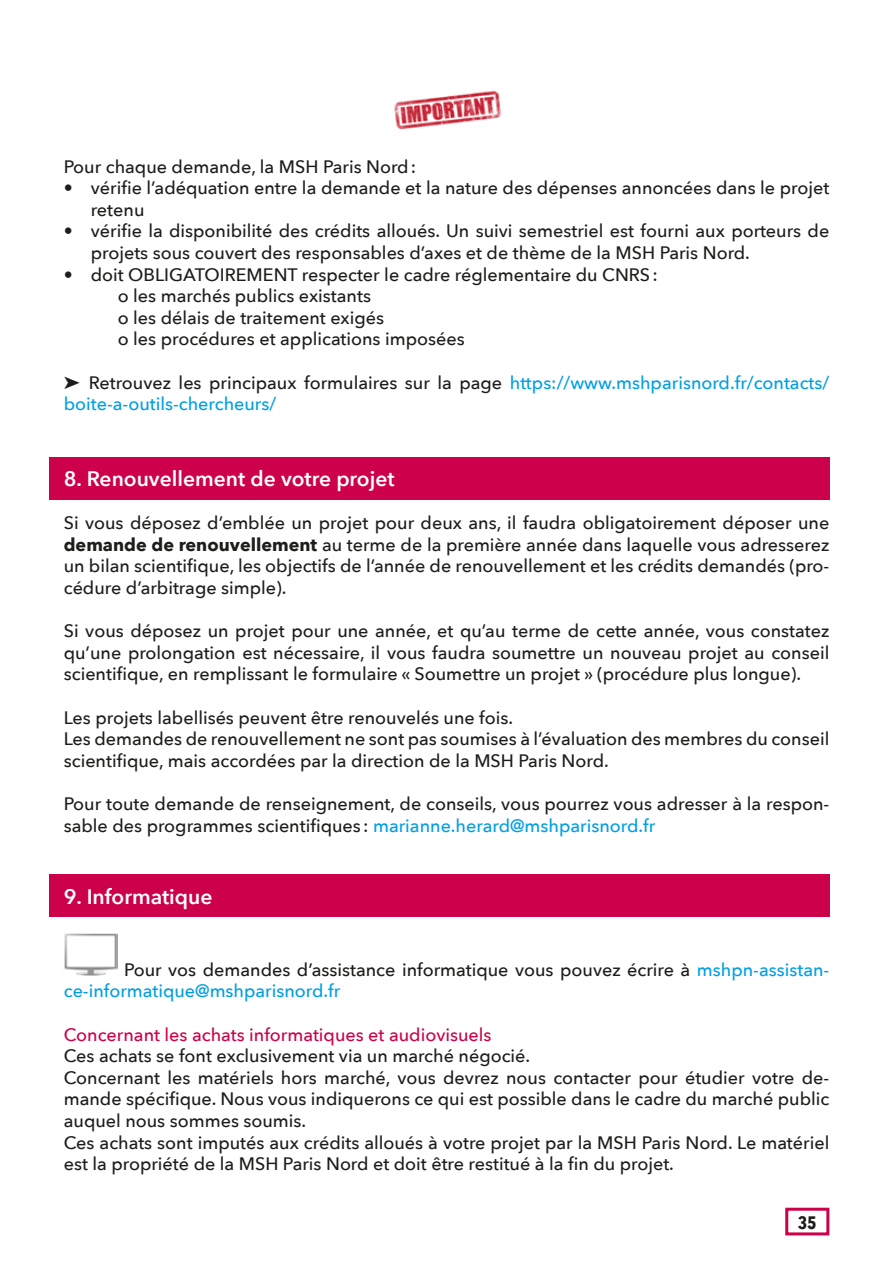
<style>
.page{position:relative;width:893px;height:1263px;background:#fff}
.page>*{position:absolute;margin:0;border:0;box-sizing:border-box;transform-origin:0 0}
.t1{font:600 21px "Avenir Next";color:#fff}
.t2{font:500 18px/21.6px "Avenir Next";color:#1d1d1b}
.t3{font:500 18px/21.6px "Avenir Next";color:#009fe3}
.t4{font:500 18px "Avenir Next";color:#cd004b}
.t5{font:700 18px "Avenir Next Condensed";color:#1d1d1b}
.s1{color:#1d1d1b}
.s2{font-weight:700}
.s3{color:#009fe3}
</style>
<div class="page">
<div style="left:785px;top:1208px;width:44px;height:27px;border:3px solid #cd004b"></div>
<div style="left:49px;top:874px;width:780px;height:42px;background:#cd004b"></div>
<div style="left:49px;top:457px;width:780px;height:43px;background:#cd004b"></div>
<img style="left:394px;top:90px;width:107px;height:39px">
<img style="left:64px;top:933px;width:54px;height:43px">
<p class="t2" style="left:64px;top:155px;width:354px">Pour chaque demande, la MSH Paris Nord:</p>
<p class="t2" style="left:91px;top:177px;width:740px;text-indent:-27px">• vérifie l’adéquation entre la demande et la nature des dépenses annoncées dans le projet retenu</p>
<p class="t2" style="left:91px;top:220px;width:740px;text-indent:-27px">• vérifie la disponibilité des crédits alloués. Un suivi semestriel est fourni aux porteurs de projets sous couvert des responsables d’axes et de thème de la MSH Paris Nord.</p>
<p class="t2" style="left:118px;top:263px;width:542px;text-indent:-54px">• doit OBLIGATOIREMENT respecter le cadre réglementaire du CNRS: o les marchés publics existants<br>o les délais de traitement exigés<br>o les procédures et applications imposées</p>
<p class="t3" style="left:64px;top:371px;width:767px"><span class="s1">➤ Retrouvez les principaux formulaires sur la page</span> https://www.mshparisnord.fr/contacts/ boite-a-outils-chercheurs/</p>
<p class="t1" style="left:64px;top:460px;width:332px">8. Renouvellement de votre projet</p>
<p class="t2" style="left:64px;top:511px;width:767px;text-align:justify">Si vous déposez d’emblée un projet pour deux ans, il faudra obligatoirement déposer une <span class="s2">demande de renouvellement</span> au terme de la première année dans laquelle vous adresserez un bilan scientifique, les objectifs de l’année de renouvellement et les crédits demandés (pro&shy;cédure d’arbitrage simple).</p>
<p class="t2" style="left:64px;top:619px;width:767px;text-align:justify">Si vous déposez un projet pour une année, et qu’au terme de cette année, vous constatez qu’une prolongation est nécessaire, il vous faudra soumettre un nouveau projet au conseil scientifique, en remplissant le formulaire « Soumettre un projet » (procédure plus longue).</p>
<p class="t2" style="left:64px;top:706px;width:767px">Les projets labellisés peuvent être renouvelés une fois.<br>Les demandes de renouvellement ne sont pas soumises à l’évaluation des membres du conseil scientifique, mais accordées par la direction de la MSH Paris Nord.</p>
<p class="t2" style="left:64px;top:792px;width:767px">Pour toute demande de renseignement, de conseils, vous pourrez vous adresser à la respon&shy;sable des programmes scientifiques : <span class="s3">marianne.herard@mshparisnord.fr</span></p>
<p class="t1" style="left:64px;top:878px;width:150px">9. Informatique</p>
<p class="t2" style="left:64px;top:958px;width:767px;text-indent:60px">Pour vos demandes d’assistance informatique vous pouvez écrire à <span class="s3">mshpn-assistan&shy;ce-informatique@mshparisnord.fr</span></p>
<p class="t4" style="left:64px;top:1019px;width:429px">Concernant les achats informatiques et audiovisuels</p>
<p class="t2" style="left:64px;top:1044px;width:767px">Ces achats se font exclusivement via un marché négocié.<br>Concernant les matériels hors marché, vous devrez nous contacter pour étudier votre de&shy;mande spécifique. Nous vous indiquerons ce qui est possible dans le cadre du marché public auquel nous sommes soumis.<br>Ces achats sont imputés aux crédits alloués à votre projet par la MSH Paris Nord. Le matériel est la propriété de la MSH Paris Nord et doit être restitué à la fin du projet.</p>
<p class="t5" style="left:798px;top:1211px;width:20px">35</p>
</div>
